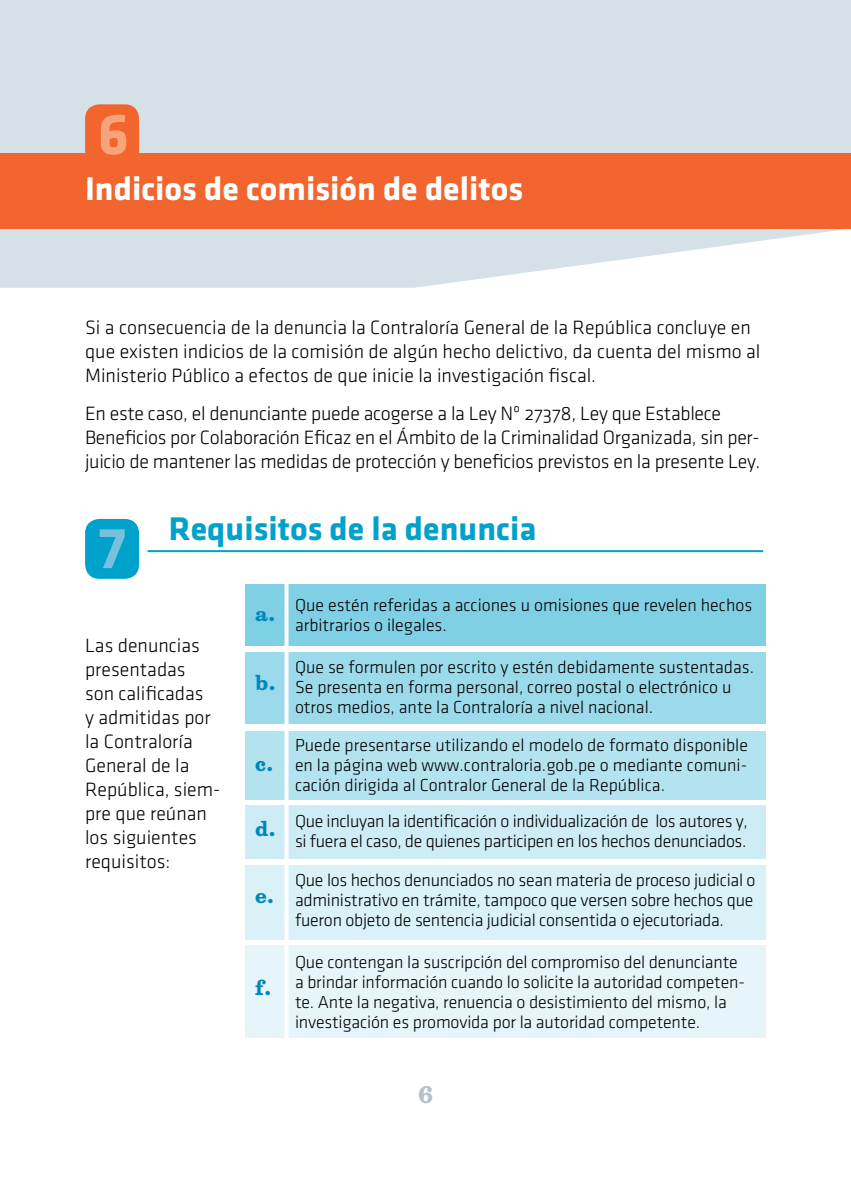
<style>
.page{position:relative;width:851px;height:1191px;background:#fff}
.page>*{position:absolute;margin:0;border:0;box-sizing:border-box;transform-origin:0 0}
.t1{font:700 60px "Klavika";color:#76c2de}
.t2{font:700 60px "Klavika";color:#f8a47b}
.t3{font:700 34px "Klavika";color:#fff}
.t4{font:700 34px "Klavika";color:#00a2cc}
.t5{font:700 22px "Belizio";color:#b3c1c9}
.t6{font:20px/24px "Klavika Light OSF";color:#000}
.t7{font:700 20px "Belizio";color:#0087bb}
.t8{font:18px/20px "Klavika Light OSF";letter-spacing:-.01em;color:#000}
</style>
<div class="page">
<svg style="left:0;top:0;width:850px;height:288px;background:#d9e2e7"></svg>
<div style="left:85px;top:519px;width:54px;height:60px;background:#00a2cc;border-radius:14px"></div>
<hr style="left:148px;top:550px;width:615px;height:2px;background:#00a2cc">
<div style="left:245px;top:584px;width:520px;height:62px;background:#80d0e5"></div>
<div style="left:245px;top:652px;width:520px;height:72px;background:#9adaea"></div>
<div style="left:245px;top:730px;width:520px;height:69px;background:#b3e3ef"></div>
<div style="left:245px;top:805px;width:520px;height:54px;background:#cdecf5"></div>
<div style="left:245px;top:865px;width:520px;height:74px;background:#d9f1f7"></div>
<div style="left:245px;top:945px;width:520px;height:93px;background:#e6f5fa"></div>
<svg style="left:284px;top:584px;width:4px;height:454px;background:#f6fbfd"></svg>
<div style="left:0;top:153px;width:850px;height:75px;background:#f2652f"></div>
<div style="left:85px;top:104px;width:54px;height:60px;background:#f2652f;border-radius:14px"></div>
<h1 class="t2" style="left:98px;top:101px;width:33px">6</h1>
<h2 class="t3" style="left:85px;top:170px;width:439px">Indicios de comisión de delitos</h2>
<p class="t6" style="left:85px;top:316px;width:676px">Si a consecuencia de la denuncia la Contraloría General de la República concluye en que existen indicios de la comisión de algún hecho delictivo, da cuenta del mismo al<br>Ministerio Público a efectos de que inicie la investigación fiscal.</p>
<p class="t6" style="left:85px;top:402px;width:676px">En este caso, el denunciante puede acogerse a la Ley Nº 27378, Ley que Establece<br>Beneficios por Colaboración Eficaz en el Ámbito de la Criminalidad Organizada, sin per&shy;juicio de mantener las medidas de protección y beneficios previstos en la presente Ley.</p>
<h1 class="t1" style="left:98px;top:515px;width:29px">7</h1>
<h2 class="t4" style="left:169px;top:510px;width:369px">Requisitos de la denuncia</h2>
<p class="t6" style="left:85px;top:633px;width:137px">Las denuncias presentadas<br>son calificadas<br>y admitidas por la Contraloría<br>General de la<br>República, siem&shy;pre que reúnan los siguientes requisitos:</p>
<p class="t7" style="left:255px;top:600px;width:22px">a.</p>
<p class="t7" style="left:255px;top:669px;width:22px">b.</p>
<p class="t7" style="left:255px;top:751px;width:20px">c.</p>
<p class="t7" style="left:255px;top:815px;width:22px">d.</p>
<p class="t7" style="left:255px;top:882px;width:20px">e.</p>
<p class="t7" style="left:255px;top:974px;width:18px">f.</p>
<p class="t8" style="left:295px;top:595px;width:458px">Que estén referidas a acciones u omisiones que revelen hechos arbitrarios o ilegales.</p>
<p class="t8" style="left:295px;top:657px;width:460px">Que se formulen por escrito y estén debidamente sustentadas.<br>Se presenta en forma personal, correo postal o electrónico u otros medios, ante la Contraloría a nivel nacional.</p>
<p class="t8" style="left:295px;top:735px;width:454px;text-align:justify">Puede presentarse utilizando el modelo de formato disponible en la página web www.contraloria.gob.pe o mediante comuni&shy;cación dirigida al Contralor General de la República.</p>
<p class="t8" style="left:295px;top:811px;width:454px">Que incluyan la identificación o individualización de los autores y, si fuera el caso, de quienes participen en los hechos denunciados.</p>
<p class="t8" style="left:295px;top:870px;width:462px;text-align:justify">Que los hechos denunciados no sean materia de proceso judicial o administrativo en trámite, tampoco que versen sobre hechos que fueron objeto de sentencia judicial consentida o ejecutoriada.</p>
<p class="t8" style="left:295px;top:952px;width:451px">Que contengan la suscripción del compromiso del denunciante a brindar información cuando lo solicite la autoridad competen&shy;te. Ante la negativa, renuencia o desistimiento del mismo, la investigación es promovida por la autoridad competente.</p>
<p class="t5" style="left:417px;top:1080px;width:18px">6</p>
</div>
